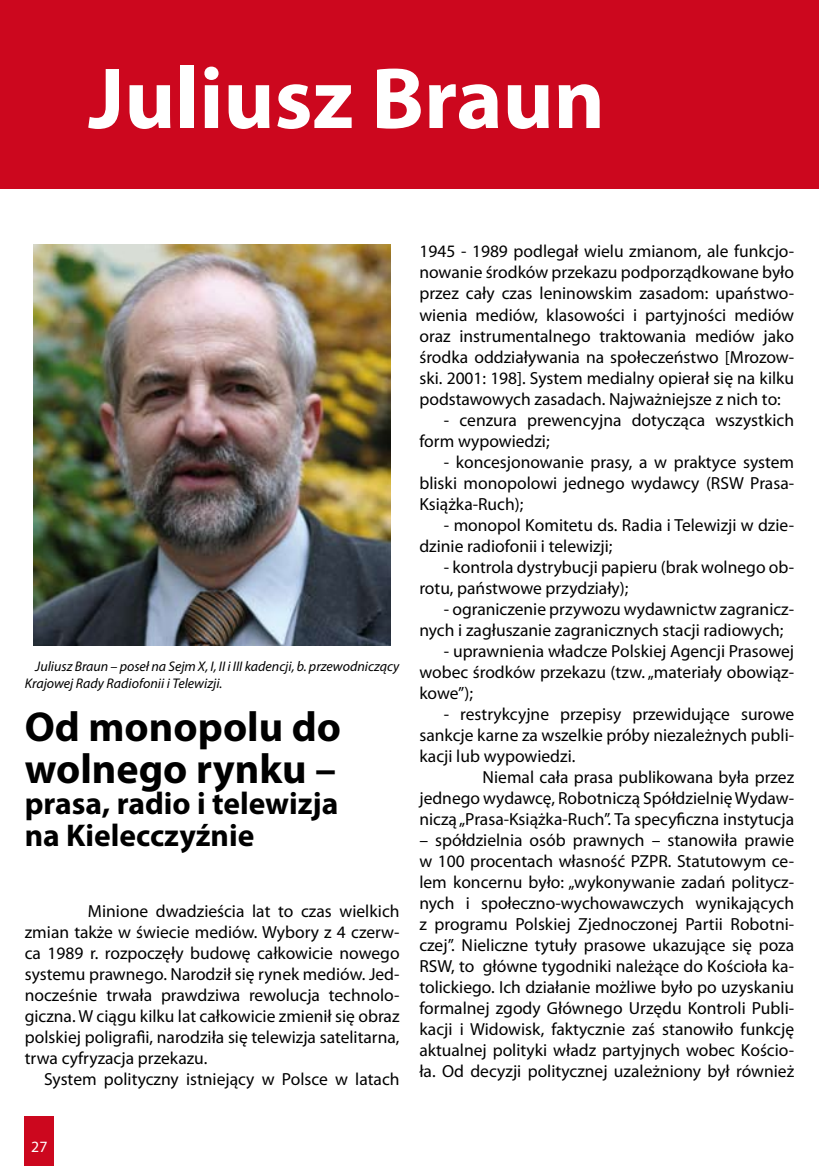
<style>
.page{position:relative;width:819px;height:1166px;background:#fff}
.page>*{position:absolute;margin:0;border:0;box-sizing:border-box;transform-origin:0 0}
.t1{font:700 87.5px "Myriad Pro";color:#fff}
.t2{font:700 42px/42px "Myriad Pro";color:#000}
.t3{font:700 31.5px/31.5px "Myriad Pro";color:#000}
.t4{font:17.5px/21px "Myriad Pro";color:#000;text-align:justify}
.t5{font:15.75px "Myriad Pro";color:#fff}
.t6{font:italic 14px/17.5px "Myriad Pro";color:#000}
</style>
<div class="page">
<div style="left:0;top:0;width:819px;height:189px;background:#cc071e"></div>
<div style="left:25px;top:1116px;width:29px;height:50px;background:#cc071e"></div>
<img style="left:34px;top:245px;width:356px;height:400px">
<h1 class="t1" style="left:88px;top:41px;width:518px">Juliusz Braun</h1>
<p class="t6" style="left:25px;top:657px;width:376px;text-indent:11px">Juliusz Braun – poseł na Sejm X, I, II i III kadencji, b. przewodniczący<br>Krajowej Rady Radiofonii i Telewizji.</p>
<h2 class="t2" style="left:25px;top:704px;width:318px">Od monopolu do wolnego rynku –</h2>
<h3 class="t3" style="left:25px;top:787px;width:315px">prasa, radio i telewizja na Kielecczyźnie</h3>
<p class="t4" style="left:25px;top:900px;width:376px;text-indent:63px">Minione dwadzieścia lat to czas wielkich zmian także w świecie mediów. Wybory z 4 czerw&shy;ca 1989 r. rozpoczęły budowę całkowicie nowego systemu prawnego. Narodził się rynek mediów. Jed&shy;nocześnie trwała prawdziwa rewolucja technolo&shy;giczna. W ciągu kilku lat całkowicie zmienił się obraz polskiej poligrafii, narodziła się telewizja satelitarna, trwa cyfryzacja przekazu.</p>
<p class="t4" style="left:44px;top:1068px;width:357px">System polityczny istniejący w Polsce w latach</p>
<p class="t4" style="left:419px;top:241px;width:376px">1945 - 1989 podlegał wielu zmianom, ale funkcjo&shy;nowanie środków przekazu podporządkowane było przez cały czas leninowskim zasadom: upaństwo&shy;wienia mediów, klasowości i partyjności mediów oraz instrumentalnego traktowania mediów jako środka oddziaływania na społeczeństwo [Mrozow&shy;ski. 2001: 198]. System medialny opierał się na kilku podstawowych zasadach. Najważniejsze z nich to:</p>
<p class="t4" style="left:419px;top:409px;width:376px;text-indent:24px">- cenzura prewencyjna dotycząca wszystkich form wypowiedzi;</p>
<p class="t4" style="left:419px;top:451px;width:376px;text-indent:24px">- koncesjonowanie prasy, a w praktyce system bliski monopolowi jednego wydawcy (RSW Prasa-Książka-Ruch);</p>
<p class="t4" style="left:419px;top:514px;width:376px;text-indent:24px">- monopol Komitetu ds. Radia i Telewizji w dzie&shy;dzinie radiofonii i telewizji;</p>
<p class="t4" style="left:419px;top:556px;width:376px;text-indent:24px">- kontrola dystrybucji papieru (brak wolnego ob&shy;rotu, państwowe przydziały);</p>
<p class="t4" style="left:419px;top:598px;width:376px;text-indent:24px">- ograniczenie przywozu wydawnictw zagranicz&shy;nych i zagłuszanie zagranicznych stacji radiowych;</p>
<p class="t4" style="left:419px;top:640px;width:376px;text-indent:24px">- uprawnienia władcze Polskiej Agencji Prasowej wobec środków przekazu (tzw. „materiały obowiąz&shy;kowe”);</p>
<p class="t4" style="left:419px;top:703px;width:376px;text-indent:24px">- restrykcyjne przepisy przewidujące surowe sankcje karne za wszelkie próby niezależnych publi&shy;kacji lub wypowiedzi.</p>
<p class="t4" style="left:419px;top:766px;width:376px;text-indent:63px">Niemal cała prasa publikowana była przez jednego wydawcę, Robotniczą Spółdzielnię Wydaw&shy;niczą „Prasa-Książka-Ruch”. Ta specyficzna instytucja</p>
<p class="t4" style="left:419px;top:829px;width:376px">– spółdzielnia osób prawnych – stanowiła prawie w 100 procentach własność PZPR. Statutowym ce&shy;lem koncernu było: „wykonywanie zadań politycz&shy;nych i społeczno-wychowawczych wynikających z programu Polskiej Zjednoczonej Partii Robotni&shy;czej”. Nieliczne tytuły prasowe ukazujące się poza RSW, to główne tygodniki należące do Kościoła ka&shy;tolickiego. Ich działanie możliwe było po uzyskaniu formalnej zgody Głównego Urzędu Kontroli Publi&shy;kacji i Widowisk, faktycznie zaś stanowiło funkcję aktualnej polityki władz partyjnych wobec Kościo&shy;ła. Od decyzji politycznej uzależniony był również</p>
<p class="t5" style="left:31px;top:1137px;width:18px">27</p>
</div>
